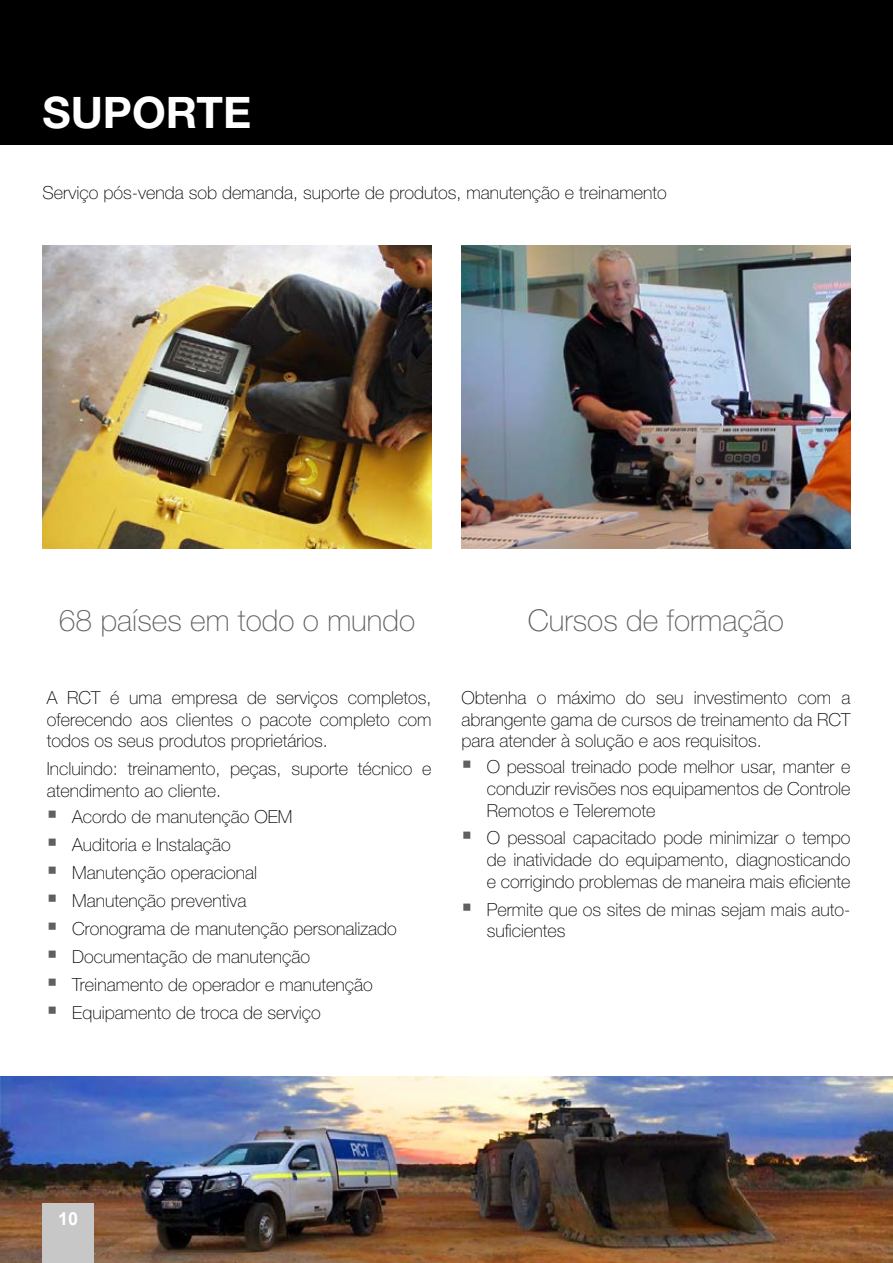
<style>
.page{position:relative;width:893px;height:1263px;background:#fff}
.page>*{position:absolute;margin:0;border:0;box-sizing:border-box;transform-origin:0 0}
.t1{font:700 43.5px "Helvetica Neue LT Std";color:#fff}
.t2{font:100 30px "Helvetica Neue LT Std";color:#5f6062}
.t3{font:100 18px/21.6px "Helvetica Neue LT Std";color:#000;text-align:justify}
.t4{font:700 18px "Arial";color:#fff}
</style>
<div class="page">
<div style="left:0;top:0;width:893px;height:144px;background:#000"></div>
<hr style="left:892px;top:0;width:1px;height:144px;background:#5f6062">
<img style="left:461px;top:245px;width:389px;height:303px">
<img style="left:0;top:1077px;width:893px;height:186px">
<img style="left:43px;top:245px;width:389px;height:303px">
<div style="left:43px;top:1203px;width:51px;height:60px;background:#c7c7c8"></div>
<h1 class="t1" style="left:43px;top:85px;width:210px">SUPORTE</h1>
<p class="t3" style="left:43px;top:182px;width:626px">Serviço pós-venda sob demanda, suporte de produtos, manutenção e treinamento</p>
<h2 class="t2" style="left:59px;top:603px;width:358px">68 países em todo o mundo</h2>
<h2 class="t2" style="left:528px;top:603px;width:258px">Cursos de formação</h2>
<p class="t3" style="left:47px;top:687px;width:386px">A RCT é uma empresa de serviços completos, oferecendo aos clientes o pacote completo com todos os seus produtos proprietários.</p>
<p class="t3" style="left:47px;top:758px;width:386px">Incluindo: treinamento, peças, suporte técnico e atendimento ao cliente.</p>
<p class="t3" style="left:72px;top:802px;width:326px;line-height:28px;text-align:left">Acordo de manutenção OEM<br>Auditoria e Instalação<br>Manutenção operacional<br>Manutenção preventiva<br>Cronograma de manutenção personalizado<br>Documentação de manutenção<br>Treinamento de operador e manutenção<br>Equipamento de troca de serviço</p>
<p class="t3" style="left:461px;top:687px;width:391px">Obtenha o máximo do seu investimento com a abrangente gama de cursos de treinamento da RCT para atender à solução e aos requisitos.</p>
<p class="t3" style="left:487px;top:756px;width:365px">O pessoal treinado pode melhor usar, manter e conduzir revisões nos equipamentos de Controle Remotos e Teleremote</p>
<p class="t3" style="left:487px;top:827px;width:365px">O pessoal capacitado pode minimizar o tempo de inatividade do equipamento, diagnosticando e corrigindo problemas de maneira mais eficiente</p>
<p class="t3" style="left:487px;top:898px;width:365px">Permite que os sites de minas sejam mais auto&shy;suficientes</p>
<p class="t4" style="left:58px;top:1206px;width:22px">10</p>
</div>
